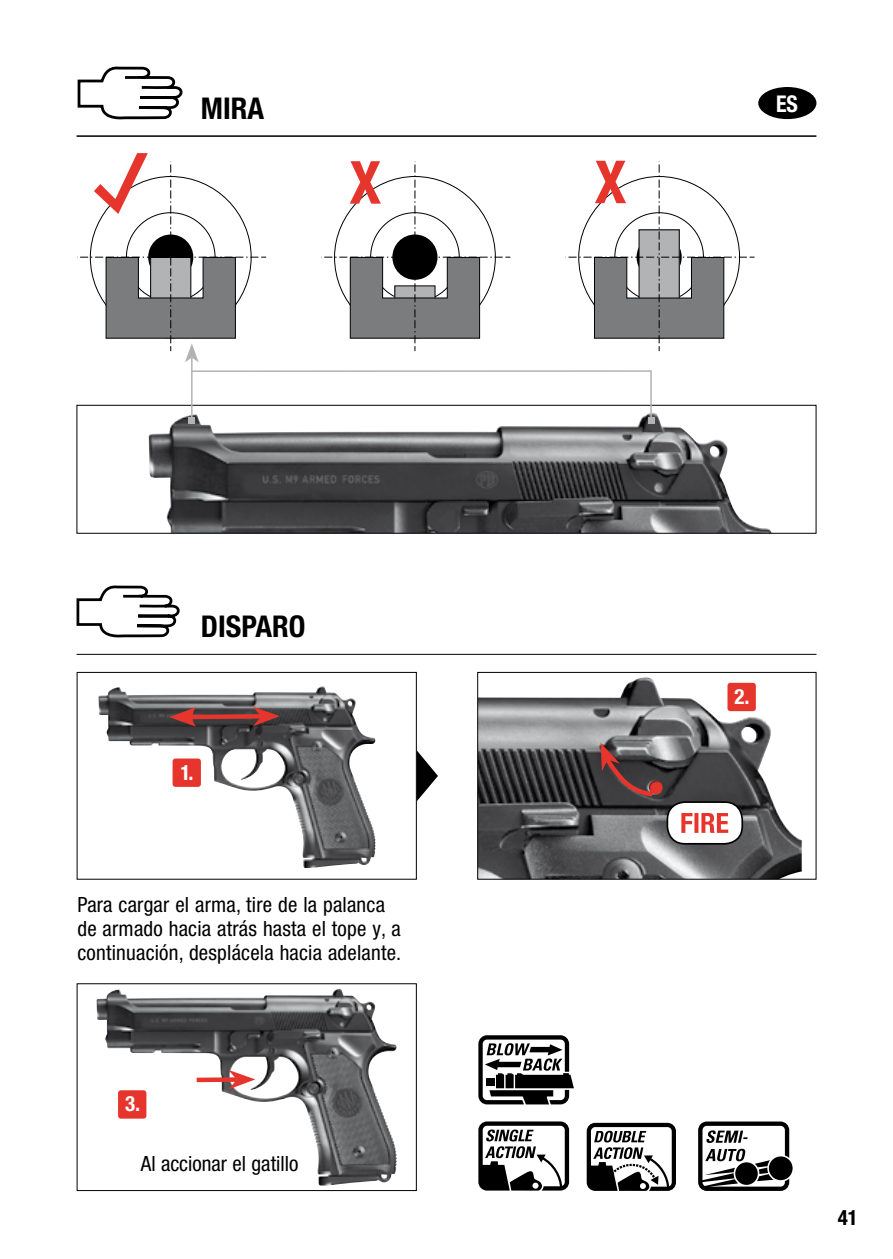
<style>
.page{position:relative;width:893px;height:1259px;background:#fff}
.page>*{position:absolute;margin:0;border:0;box-sizing:border-box;transform-origin:0 0}
.t1{font:700 condensed 59.4px "Helvetica Neue LT Pro";color:#e5352c}
.t2{font:700 condensed 30px "Helvetica Neue LT Pro";color:#000}
.t3{font:700 condensed 23.1px "Helvetica Neue LT Pro";color:#fff;scale:.95 1}
.t4{font:condensed 21px/24px "Helvetica Neue LT Pro";letter-spacing:.01em;color:#000}
.t5{font:700 condensed 21px "Helvetica Neue LT Pro";color:#fff}
.t6{font:700 condensed 21px "Helvetica Neue LT Pro";color:#000}
</style>
<div class="page">
<hr style="left:77px;top:135px;width:739px;height:2px;background:#000">
<div style="left:758px;top:87px;width:58px;height:32px;background:#000;border-radius:50%"></div>
<svg style="left:77px;top:66px;width:106px;height:54px"></svg>
<svg style="left:76px;top:585px;width:104px;height:53px"></svg>
<hr style="left:77px;top:654px;width:739px;height:1px;background:#000">
<img style="left:148px;top:413px;width:623px;height:118px">
<div style="left:77px;top:405px;width:739px;height:128px;border:1px solid #000"></div>
<svg style="left:417px;top:750px;width:21px;height:51px"></svg>
<img style="left:98px;top:686px;width:278px;height:182px">
<div style="left:77px;top:672px;width:340px;height:207px;border:1px solid #000"></div>
<img style="left:96px;top:989px;width:301px;height:197px">
<div style="left:77px;top:983px;width:340px;height:208px;border:1px solid #000"></div>
<div style="left:188px;top:714px;width:73px;height:5px;background:#e5352c"></div>
<svg style="left:169px;top:707px;width:27px;height:19px"></svg>
<svg style="left:253px;top:706px;width:27px;height:20px"></svg>
<div style="left:197px;top:1077px;width:40px;height:5px;background:#e5352c"></div>
<svg style="left:228px;top:1070px;width:27px;height:19px"></svg>
<div style="left:173px;top:758px;width:28px;height:29px;background:#e5352c;border-radius:3px"></div>
<div style="left:118px;top:1090px;width:28px;height:28px;background:#e5352c;border-radius:3px"></div>
<svg style="left:478px;top:1035px;width:96px;height:69px"></svg>
<svg style="left:478px;top:1121px;width:91px;height:70px"></svg>
<img style="left:479px;top:677px;width:323px;height:200px">
<div style="left:477px;top:672px;width:339px;height:207px;border:1px solid #000"></div>
<div style="left:667px;top:802px;width:75px;height:42px;background:#fff;border-radius:18px"></div>
<div style="left:666px;top:801px;width:77px;height:43px;border:2px solid #000;border-radius:18px"></div>
<svg style="left:681px;top:813px;width:47px;height:20px"></svg>
<svg style="left:601px;top:742px;width:56px;height:58px;background:#61494a"></svg>
<div style="left:647px;top:780px;width:20px;height:18px;background:#000;opacity:.8"></div>
<div style="left:727px;top:683px;width:29px;height:28px;background:#e5352c;border-radius:3px"></div>
<svg style="left:769px;top:1156px;width:24px;height:24px"></svg>
<svg style="left:698px;top:1121px;width:91px;height:70px"></svg>
<svg style="left:587px;top:1122px;width:89px;height:69px"></svg>
<hr style="left:191px;top:357px;width:2px;height:63px;background:#b1b3b4">
<svg style="left:189px;top:369px;width:465px;height:54px"></svg>
<svg style="left:565px;top:161px;width:190px;height:190px"></svg>
<svg style="left:321px;top:161px;width:189px;height:190px"></svg>
<svg style="left:77px;top:153px;width:189px;height:209px"></svg>
<h2 class="t2" style="left:201px;top:90px;width:65px">MIRA</h2>
<p class="t3" style="left:776px;top:90px;width:25px">ES</p>
<h1 class="t1" style="left:349px;top:147px;width:33px">X</h1>
<h1 class="t1" style="left:594px;top:146px;width:33px">X</h1>
<h2 class="t2" style="left:201px;top:608px;width:106px">DISPARO</h2>
<p class="t5" style="left:181px;top:759px;width:15px">1.</p>
<p class="t4" style="left:77px;top:892px;width:325px">Para cargar el arma, tire de la palanca de armado hacia atrás hasta el tope y, a continuación, desplácela hacia adelante.</p>
<p class="t5" style="left:125px;top:1091px;width:17px">3.</p>
<p class="t4" style="left:141px;top:1151px;width:159px">Al accionar el gatillo</p>
<p class="t5" style="left:734px;top:684px;width:17px">2.</p>
<p class="t6" style="left:838px;top:1205px;width:22px">41</p>
</div>
